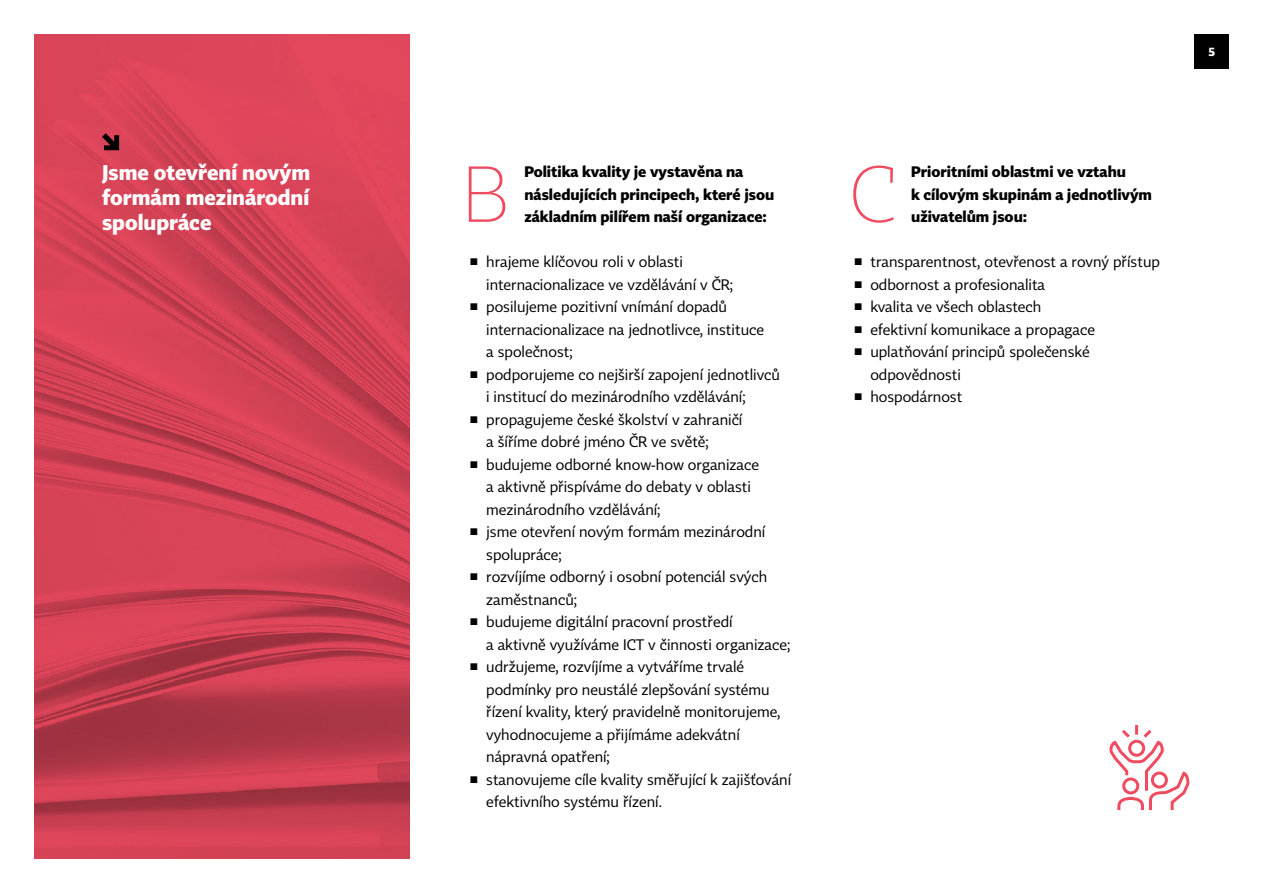
<style>
.page{position:relative;width:1263px;height:893px;background:#fff}
.page>*{position:absolute;margin:0;border:0;box-sizing:border-box;transform-origin:0 0}
.t1{font:100 78px "Tabac Sans";color:#ef4b61}
.t2{font:700 21px/25.2px "Tabac Sans";color:#fff;text-align:justify}
.t3{font:15px "Tabac Sans";color:#000}
.t4{font:700 15px/22.5px "Tabac Sans";color:#000}
.t5{font:700 12px "Tabac Sans";color:#fff}
</style>
<div class="page">
<img style="left:34px;top:34px;width:376px;height:825px">
<div style="left:1195px;top:34px;width:34px;height:34px;background:#000"></div>
<svg style="left:102px;top:133px;width:17px;height:17px"></svg>
<svg style="left:1109px;top:725px;width:81px;height:86px"></svg>
<div style="left:1122px;top:777px;width:17px;height:17px;border:3px solid #ef4b61;border-radius:50%"></div>
<div style="left:1128px;top:740px;width:17px;height:17px;border:3px solid #ef4b61;border-radius:50%"></div>
<div style="left:1151px;top:771px;width:17px;height:17px;border:3px solid #ef4b61;border-radius:50%"></div>
<h2 class="t2" style="left:102px;top:160px;width:210px">Jsme otevření novým formám mezinárodní spolupráce</h2>
<p class="t4" style="left:524px;top:161px;width:251px">Politika kvality je vystavěna na následujících principech, které jsou základním pilířem naší organizace:</p>
<p class="t3" style="left:469px;top:253px;width:215px">◾ hrajeme klíčovou roli v oblasti</p>
<p class="t3" style="left:486px;top:275px;width:248px">internacionalizace ve vzdělávání v ČR;</p>
<p class="t3" style="left:469px;top:298px;width:259px">◾ posilujeme pozitivní vnímání dopadů</p>
<p class="t3" style="left:486px;top:320px;width:279px">internacionalizace na jednotlivce, instituce</p>
<p class="t3" style="left:486px;top:343px;width:88px">a společnost;</p>
<p class="t3" style="left:469px;top:365px;width:312px">◾ podporujeme co nejširší zapojení jednotlivců</p>
<p class="t3" style="left:486px;top:388px;width:261px">i institucí do mezinárodního vzdělávání;</p>
<p class="t3" style="left:469px;top:410px;width:275px">◾ propagujeme české školství v zahraničí</p>
<p class="t3" style="left:486px;top:433px;width:224px">a šíříme dobré jméno ČR ve světě;</p>
<p class="t3" style="left:469px;top:455px;width:291px">◾ budujeme odborné know-how organizace</p>
<p class="t3" style="left:486px;top:478px;width:266px">a aktivně přispíváme do debaty v oblasti</p>
<p class="t3" style="left:486px;top:500px;width:176px">mezinárodního vzdělávání;</p>
<p class="t3" style="left:469px;top:523px;width:298px">◾ jsme otevření novým formám mezinárodní</p>
<p class="t3" style="left:486px;top:545px;width:77px">spolupráce;</p>
<p class="t3" style="left:469px;top:568px;width:299px">◾ rozvíjíme odborný i osobní potenciál svých</p>
<p class="t3" style="left:486px;top:590px;width:92px">zaměstnanců;</p>
<p class="t3" style="left:469px;top:613px;width:265px">◾ budujeme digitální pracovní prostředí</p>
<p class="t3" style="left:486px;top:635px;width:306px">a aktivně využíváme ICT v činnosti organizace;</p>
<p class="t3" style="left:469px;top:658px;width:276px">◾ udržujeme, rozvíjíme a vytváříme trvalé</p>
<p class="t3" style="left:486px;top:680px;width:285px">podmínky pro neustálé zlepšování systému</p>
<p class="t3" style="left:486px;top:703px;width:296px">řízení kvality, který pravidelně monitorujeme,</p>
<p class="t3" style="left:486px;top:725px;width:255px">vyhodnocujeme a přijímáme adekvátní</p>
<p class="t3" style="left:486px;top:748px;width:125px">nápravná opatření;</p>
<p class="t3" style="left:469px;top:770px;width:324px">◾ stanovujeme cíle kvality směřující k zajišťování</p>
<p class="t3" style="left:486px;top:793px;width:177px">efektivního systému řízení.</p>
<p class="t4" style="left:911px;top:161px;width:242px">Prioritními oblastmi ve vztahu<br>k cílovým skupinám a jednotlivým uživatelům jsou:</p>
<p class="t3" style="left:853px;top:253px;width:308px">◾ transparentnost, otevřenost a rovný přístup</p>
<p class="t3" style="left:853px;top:275px;width:193px">◾ odbornost a profesionalita</p>
<p class="t3" style="left:853px;top:298px;width:189px">◾ kvalita ve všech oblastech</p>
<p class="t3" style="left:853px;top:320px;width:243px">◾ efektivní komunikace a propagace</p>
<p class="t3" style="left:853px;top:343px;width:238px">◾ uplatňování principů společenské</p>
<p class="t3" style="left:870px;top:365px;width:92px">odpovědnosti</p>
<p class="t3" style="left:853px;top:388px;width:111px">◾ hospodárnost</p>
<h1 class="t1" style="left:462px;top:147px;width:49px">B</h1>
<h1 class="t1" style="left:849px;top:147px;width:48px">C</h1>
<p class="t5" style="left:1208px;top:44px;width:8px">5</p>
</div>
